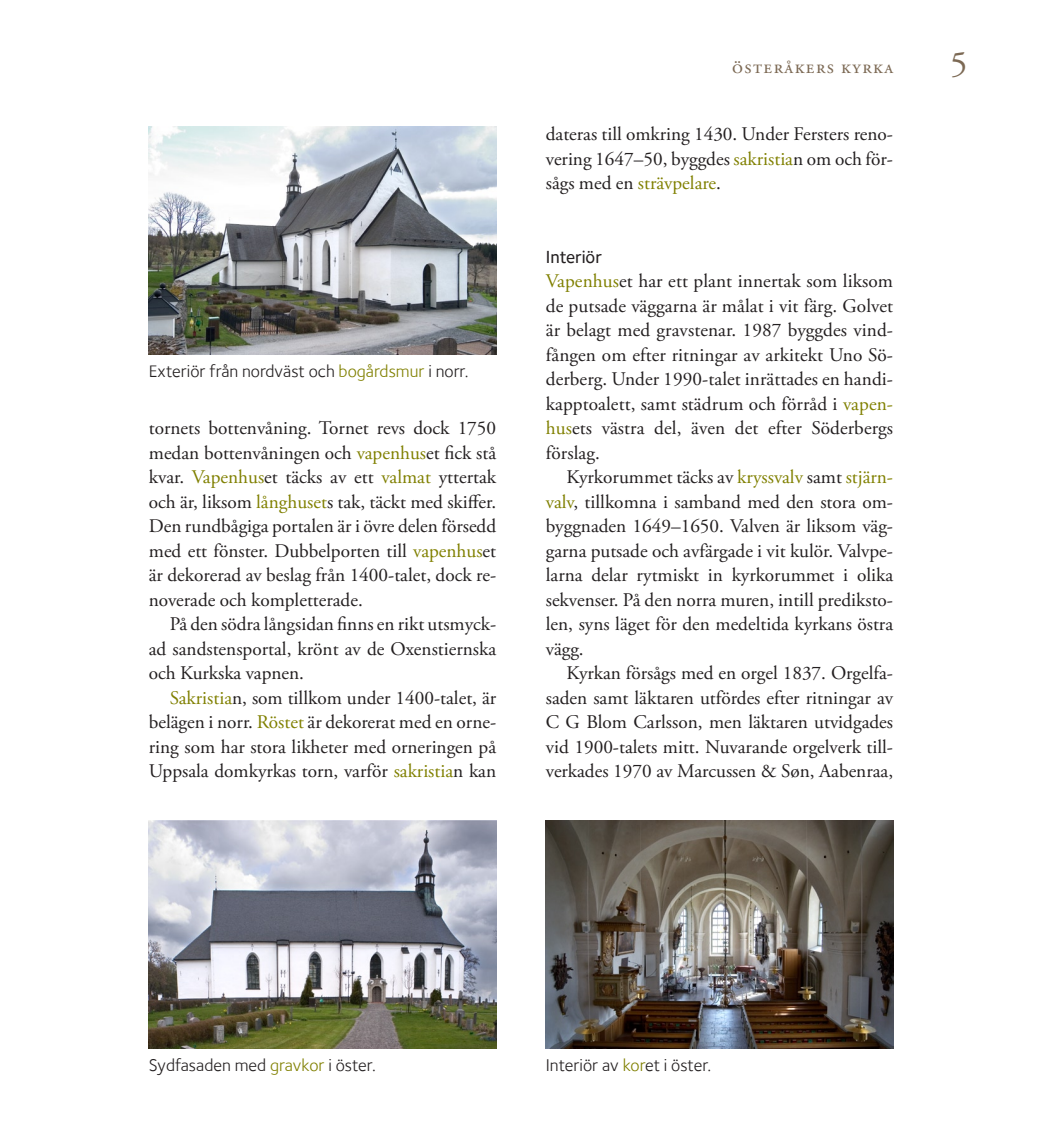
<style>
.page{position:relative;width:1042px;height:1141px;background:#fff}
.page>*{position:absolute;margin:0;border:0;box-sizing:border-box;transform-origin:0 0}
.Bröd_utan_indrag{font:35px "Adobe Garamond Pro";color:#7c6954}
.Bröd_med_indrag{font:19.25px/24.5px "Adobe Garamond Pro";color:#231f20;text-align:justify}
.Bröd_utan_indrag-2{font:19.25px/24.5px "Adobe Garamond Pro";letter-spacing:.005em;color:#231f20;text-align:justify}
.Bröd_utan_indrag-3{font:19.25px "Adobe Garamond Pro";letter-spacing:.075em;color:#7c6954}
.Rubrik_4_gemena_svar{font:500 18.03px "Foundry Sterling";color:#231f20}
.Bildtext{font:17.5px "Foundry Sterling";color:#231f20}
.s1{color:#808000}
</style>
<div class="page">
<img style="left:149px;top:126px;width:347px;height:229px">
<img style="left:149px;top:821px;width:347px;height:228px">
<img style="left:546px;top:821px;width:347px;height:228px">
<p class="Bröd_utan_indrag-3" style="left:732px;top:56px;width:162px">österåkers kyrka</p>
<p class="Bröd_utan_indrag" style="left:950px;top:43px;width:19px">5</p>
<p class="Bildtext" style="left:149px;top:361px;width:321px">Exteriör från nordväst och <span class="s1">bogårdsmur</span> i norr.</p>
<p class="Bröd_med_indrag" style="left:149px;top:417px;width:349px">tornets bottenvåning. Tornet revs dock 1750 medan bottenvåningen och <span class="s1">vapenhus</span>et fick stå kvar. <span class="s1">Vapenhus</span>et täcks av ett <span class="s1">valmat</span> yttertak och är, liksom <span class="s1">långhuset</span>s tak, täckt med skiffer.<br>Den rundbågiga portalen är i övre delen försedd med ett fönster. Dubbelporten till <span class="s1">vapenhus</span>et är dekorerad av beslag från 1400-talet, dock re&shy;noverade och kompletterade.</p>
<p class="Bröd_med_indrag" style="left:149px;top:613px;width:349px;text-indent:21px">På den södra långsidan finns en rikt utsmyck&shy;ad sandstensportal, krönt av de Oxenstiernska och Kurkska vapnen.</p>
<p class="Bröd_med_indrag" style="left:149px;top:686px;width:349px;text-indent:21px"><span class="s1">Sakristia</span>n, som tillkom under 1400-talet, är belägen i norr. <span class="s1">Röstet</span> är dekorerat med en orne&shy;ring som har stora likheter med orneringen på Uppsala domkyrkas torn, varför <span class="s1">sakristia</span>n kan</p>
<p class="Bröd_med_indrag" style="left:546px;top:123px;width:349px">dateras till omkring 1430. Under Fersters reno&shy;vering 1647–50, byggdes <span class="s1">sakristia</span>n om och för&shy;sågs med en <span class="s1">strävpelare</span>.</p>
<p class="Rubrik_4_gemena_svar" style="left:546px;top:246px;width:58px">Interiör</p>
<p class="Bröd_utan_indrag-2" style="left:546px;top:270px;width:349px"><span class="s1">Vapenhus</span>et har ett plant innertak som liksom de putsade väggarna är målat i vit färg. Golvet är belagt med gravstenar. 1987 byggdes vind&shy;fången om efter ritningar av arkitekt Uno Sö&shy;derberg. Under 1990-talet inrättades en handi&shy;kapptoalett, samt städrum och förråd i <span class="s1">vapen&shy;hus</span>ets västra del, även det efter Söderbergs förslag.</p>
<p class="Bröd_med_indrag" style="left:546px;top:466px;width:349px;text-indent:21px">Kyrkorummet täcks av <span class="s1">kryssvalv</span> samt <span class="s1">stjärn&shy;valv</span>, tillkomna i samband med den stora om&shy;byggnaden 1649–1650. Valven är liksom väg&shy;garna putsade och avfärgade i vit kulör. Valvpe&shy;larna delar rytmiskt in kyrkorummet i olika sekvenser. På den norra muren, intill prediksto&shy;len, syns läget för den medeltida kyrkans östra vägg.</p>
<p class="Bröd_med_indrag" style="left:546px;top:662px;width:349px;text-indent:21px">Kyrkan försågs med en orgel 1837. Orgelfa&shy;saden samt läktaren utfördes efter ritningar av C G Blom Carlsson, men läktaren utvidgades vid 1900-talets mitt. Nuvarande orgelverk till&shy;verkades 1970 av Marcussen &amp; Søn, Aabenraa,</p>
<p class="Bildtext" style="left:149px;top:1055px;width:228px">Sydfasaden med <span class="s1">gravkor</span> i öster.</p>
<p class="Bildtext" style="left:546px;top:1055px;width:167px">Interiör av <span class="s1">kor</span>et i öster.</p>
</div>
